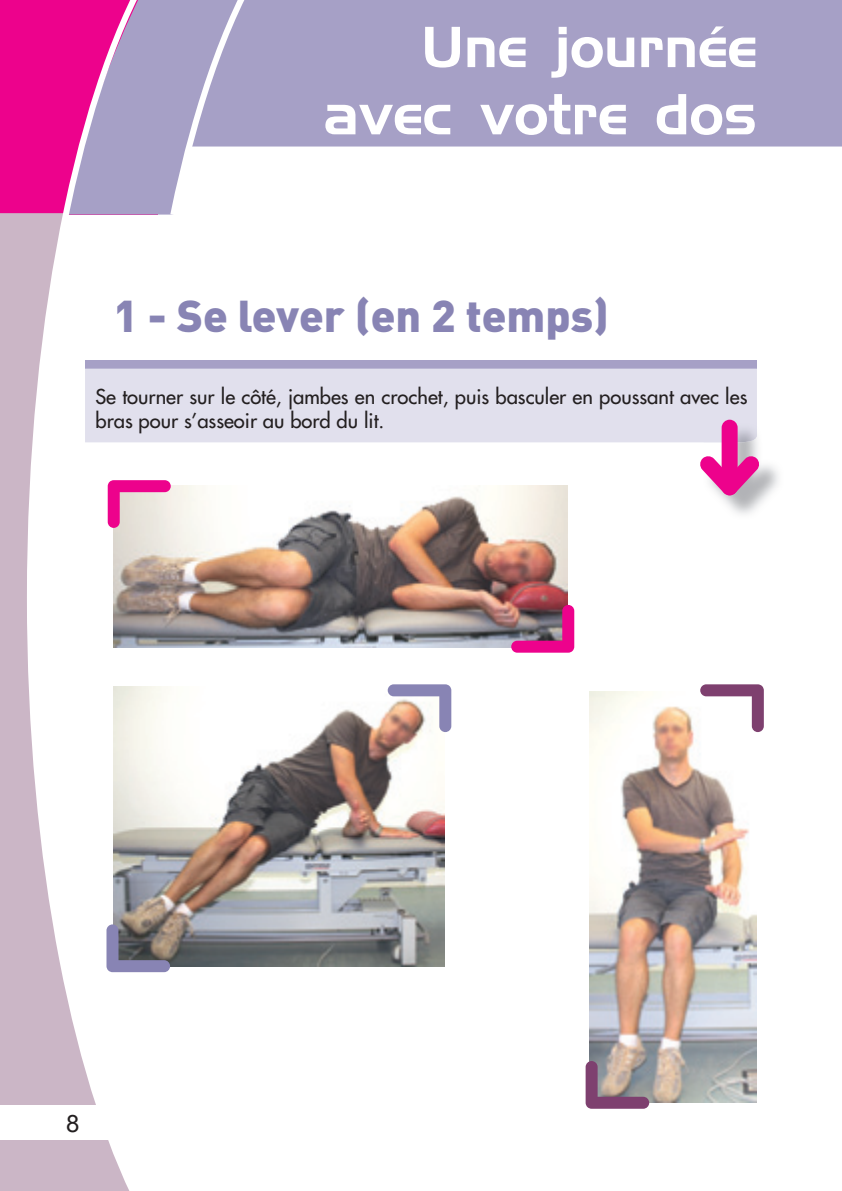
<style>
.page{position:relative;width:842px;height:1191px;background:#fff}
.page>*{position:absolute;margin:0;border:0;box-sizing:border-box;transform-origin:0 0}
.t1{font:56px/67.2px "Aero";color:#fff;text-align:right}
.t2{font:900 44px "DIN";color:#8884b4}
.t3{font:24px "Arial";color:#231f20}
.t4{font:20px/24px "Futura";color:#231f20}
</style>
<div class="page">
<div style="left:0;top:0;width:157px;height:215px;background:#ed028c"></div>
<svg style="left:168px;top:0;width:674px;height:215px;fill:#a6a0c6"></svg>
<div style="left:0;top:213px;width:27px;height:978px;background:#cbb6c6"></div>
<svg style="left:27px;top:0;width:141px;height:1191px"></svg>
<svg style="left:170px;top:0;width:105px;height:215px"></svg>
<div style="left:0;top:1106px;width:130px;height:34px;background:#fff"></div>
<img style="left:113px;top:686px;width:332px;height:280px">
<img style="left:589px;top:692px;width:168px;height:410px">
<div style="left:85px;top:360px;width:672px;height:9px;background:#a6a0c6"></div>
<div style="left:85px;top:369px;width:672px;height:73px;background:#e1e0ed"></div>
<img style="left:704px;top:442px;width:75px;height:72px">
<img style="left:704px;top:423px;width:53px;height:19px">
<div style="left:722px;top:420px;width:16px;height:75px;background:#ed028c;border-radius:8px"></div>
<svg style="left:700px;top:455px;width:60px;height:40px"></svg>
<svg style="left:700px;top:684px;width:64px;height:48px"></svg>
<svg style="left:388px;top:684px;width:63px;height:48px"></svg>
<svg style="left:586px;top:1061px;width:63px;height:47px;background:#987d8a"></svg>
<svg style="left:106px;top:924px;width:64px;height:48px;background:#767180"></svg>
<img style="left:113px;top:486px;width:454px;height:161px">
<svg style="left:108px;top:480px;width:63px;height:48px;background:#ea8fbe"></svg>
<svg style="left:511px;top:605px;width:63px;height:47px;background:#a34277"></svg>
<h1 class="t1" style="left:323px;top:13px;width:435px">Une journée avec votre dos</h1>
<h2 class="t2" style="left:113px;top:286px;width:497px">1 - Se lever (en 2 temps)</h2>
<p class="t4" style="left:95px;top:385px;width:653px">Se tourner sur le côté, jambes en crochet, puis basculer en poussant avec les bras pour s’asseoir au bord du lit.</p>
<p class="t3" style="left:66px;top:1107px;width:15px">8</p>
</div>
